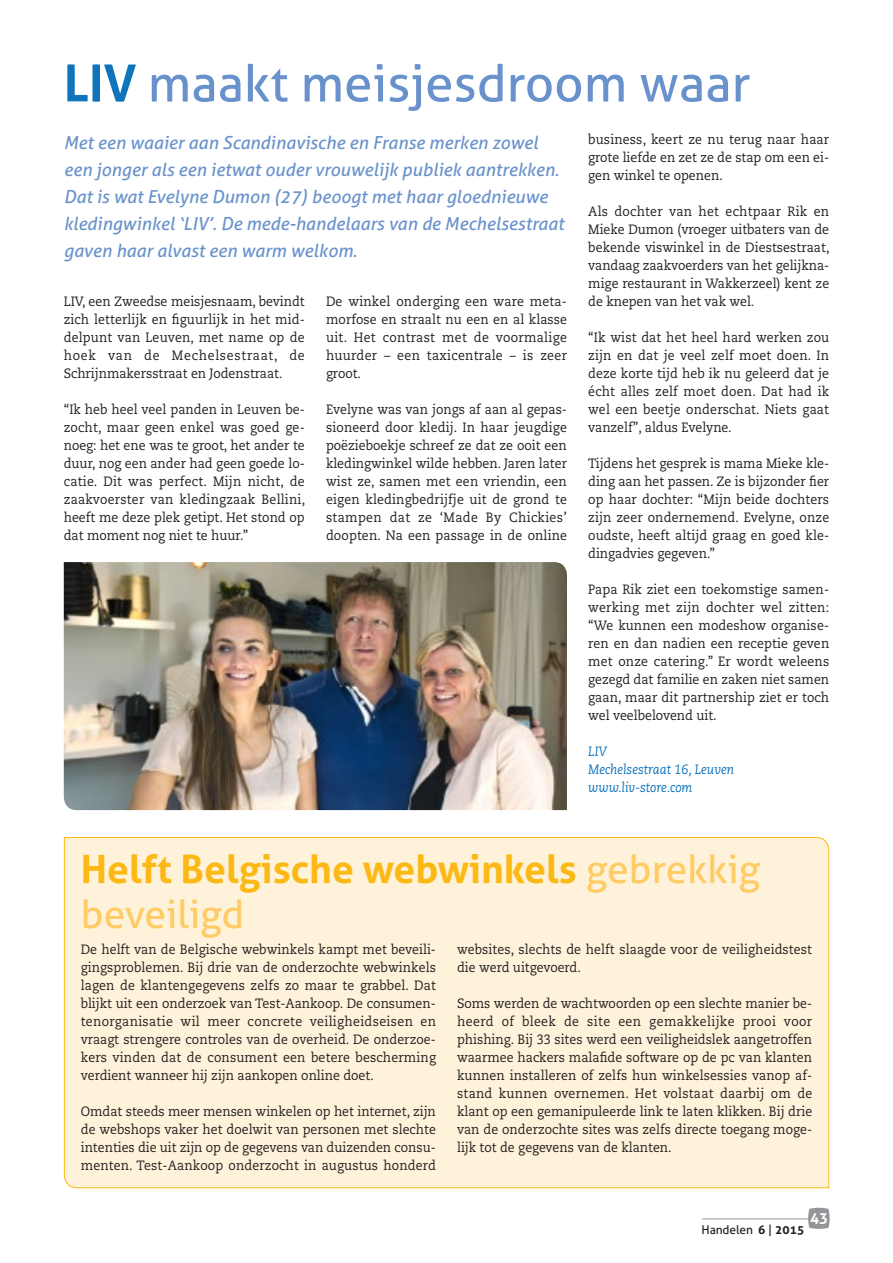
<style>
.page{position:relative;width:893px;height:1263px;background:#fff}
.page>*{position:absolute;margin:0;border:0;box-sizing:border-box;transform-origin:0 0}
.t1{font:51px "Aller";color:#6992cc}
.t2{font:700 39px/45px "Aller";color:#fcb814}
.t3{font:italic 18px/27px "Aller";color:#6992cc}
.t4{font:700 15px "Aller";color:#fff}
.t5{font:13.5px/18px "Caecilia";color:#231f20;text-align:justify;scale:.92 1}
.t6{font:italic 13.5px/18px "Caecilia";color:#1074bc;scale:.92 1}
.t7{font:12px "Aller";letter-spacing:-.01em;color:#231f20}
.s1{font-weight:700;color:#1074bc}
.s2{font-weight:400;color:#fecb64}
.s3{font-weight:700}
</style>
<div class="page">
<hr style="left:702px;top:1218px;width:128px;height:1px;background:#939598">
<svg style="left:808px;top:1207px;width:22px;height:22px"></svg>
<img style="left:64px;top:562px;width:503px;height:248px">
<div style="left:64px;top:837px;width:766px;height:351px;background:#fef3da"></div>
<h1 class="t1" style="left:64px;top:52px;width:688px"><span class="s1">LIV</span> maakt meisjesdroom waar</h1>
<p class="t3" style="left:64px;top:129px;width:502px">Met een waaier aan Scandinavische en Franse merken zowel een jonger als een ietwat ouder vrouwelijk publiek aantrekken.<br>Dat is wat Evelyne Dumon (27) beoogt met haar gloednieuwe kledingwinkel ‘LIV’. De mede-handelaars van de Mechelsestraat gaven haar alvast een warm welkom.</p>
<p class="t5" style="left:64px;top:293px;width:263px">LIV, een Zweedse meisjesnaam, bevindt zich letterlijk en figuurlijk in het mid&shy;delpunt van Leuven, met name op de hoek van de Mechelsestraat, de Schrijnmakersstraat en Jodenstraat.</p>
<p class="t5" style="left:64px;top:401px;width:264px">“Ik heb heel veel panden in Leuven be&shy;zocht, maar geen enkel was goed ge&shy;noeg: het ene was te groot, het ander te duur, nog een ander had geen goede lo&shy;catie. Dit was perfect. Mijn nicht, de zaakvoerster van kledingzaak Bellini, heeft me deze plek getipt. Het stond op dat moment nog niet te huur.”</p>
<p class="t5" style="left:588px;top:131px;width:263px">business, keert ze nu terug naar haar grote liefde en zet ze de stap om een ei&shy;gen winkel te openen.</p>
<p class="t5" style="left:588px;top:203px;width:264px">Als dochter van het echtpaar Rik en Mieke Dumon (vroeger uitbaters van de bekende viswinkel in de Diestsestraat, vandaag zaakvoerders van het gelijkna&shy;mige restaurant in Wakkerzeel) kent ze de knepen van het vak wel.</p>
<p class="t5" style="left:588px;top:329px;width:263px">“Ik wist dat het heel hard werken zou zijn en dat je veel zelf moet doen. In deze korte tijd heb ik nu geleerd dat je écht alles zelf moet doen. Dat had ik wel een beetje onderschat. Niets gaat vanzelf”, aldus Evelyne.</p>
<p class="t5" style="left:588px;top:455px;width:263px">Tijdens het gesprek is mama Mieke kle&shy;ding aan het passen. Ze is bijzonder fier op haar dochter: “Mijn beide dochters zijn zeer ondernemend. Evelyne, onze oudste, heeft altijd graag en goed kle&shy;dingadvies gegeven.”</p>
<p class="t5" style="left:588px;top:581px;width:264px">Papa Rik ziet een toekomstige samen&shy;werking met zijn dochter wel zitten: “We kunnen een modeshow organise&shy;ren en dan nadien een receptie geven met onze catering.” Er wordt weleens gezegd dat familie en zaken niet samen gaan, maar dit partnership ziet er toch wel veelbelovend uit.</p>
<p class="t6" style="left:588px;top:743px;width:160px">LIV<br>Mechelsestraat 16, Leuven www.liv-store.com</p>
<p class="t5" style="left:326px;top:293px;width:264px">De winkel onderging een ware meta&shy;morfose en straalt nu een en al klasse uit. Het contrast met de voormalige huurder – een taxicentrale – is zeer groot.</p>
<p class="t5" style="left:326px;top:401px;width:264px">Evelyne was van jongs af aan al gepas&shy;sioneerd door kledij. In haar jeugdige poëzieboekje schreef ze dat ze ooit een kledingwinkel wilde hebben. Jaren later wist ze, samen met een vriendin, een eigen kledingbedrijfje uit de grond te stampen dat ze ‘Made By Chickies’ doopten. Na een passage in de online</p>
<h2 class="t2" style="left:81px;top:846px;width:681px">Helft Belgische webwinkels <span class="s2">gebrekkig beveiligd</span></h2>
<p class="t5" style="left:81px;top:941px;width:388px">De helft van de Belgische webwinkels kampt met beveili&shy;gingsproblemen. Bij drie van de onderzochte webwinkels lagen de klantengegevens zelfs zo maar te grabbel. Dat blijkt uit een onderzoek van Test-Aankoop. De consumen&shy;tenorganisatie wil meer concrete veiligheidseisen en vraagt strengere controles van de overheid. De onderzoe&shy;kers vinden dat de consument een betere bescherming verdient wanneer hij zijn aankopen online doet.</p>
<p class="t5" style="left:81px;top:1103px;width:388px">Omdat steeds meer mensen winkelen op het internet, zijn de webshops vaker het doelwit van personen met slechte intenties die uit zijn op de gegevens van duizenden consu&shy;menten. Test-Aankoop onderzocht in augustus honderd</p>
<p class="t5" style="left:457px;top:941px;width:387px">websites, slechts de helft slaagde voor de veiligheidstest die werd uitgevoerd.</p>
<p class="t5" style="left:457px;top:995px;width:388px">Soms werden de wachtwoorden op een slechte manier be&shy;heerd of bleek de site een gemakkelijke prooi voor phishing. Bij 33 sites werd een veiligheidslek aangetroffen waarmee hackers malafide software op de pc van klanten kunnen installeren of zelfs hun winkelsessies vanop af&shy;stand kunnen overnemen. Het volstaat daarbij om de klant op een gemanipuleerde link te laten klikken. Bij drie van de onderzochte sites was zelfs directe toegang moge&shy;lijk tot de gegevens van de klanten.</p>
<p class="t4" style="left:810px;top:1208px;width:19px">43</p>
<p class="t7" style="left:702px;top:1222px;width:104px">Handelen <span class="s3">6</span> | <span class="s3">2015</span></p>
</div>
